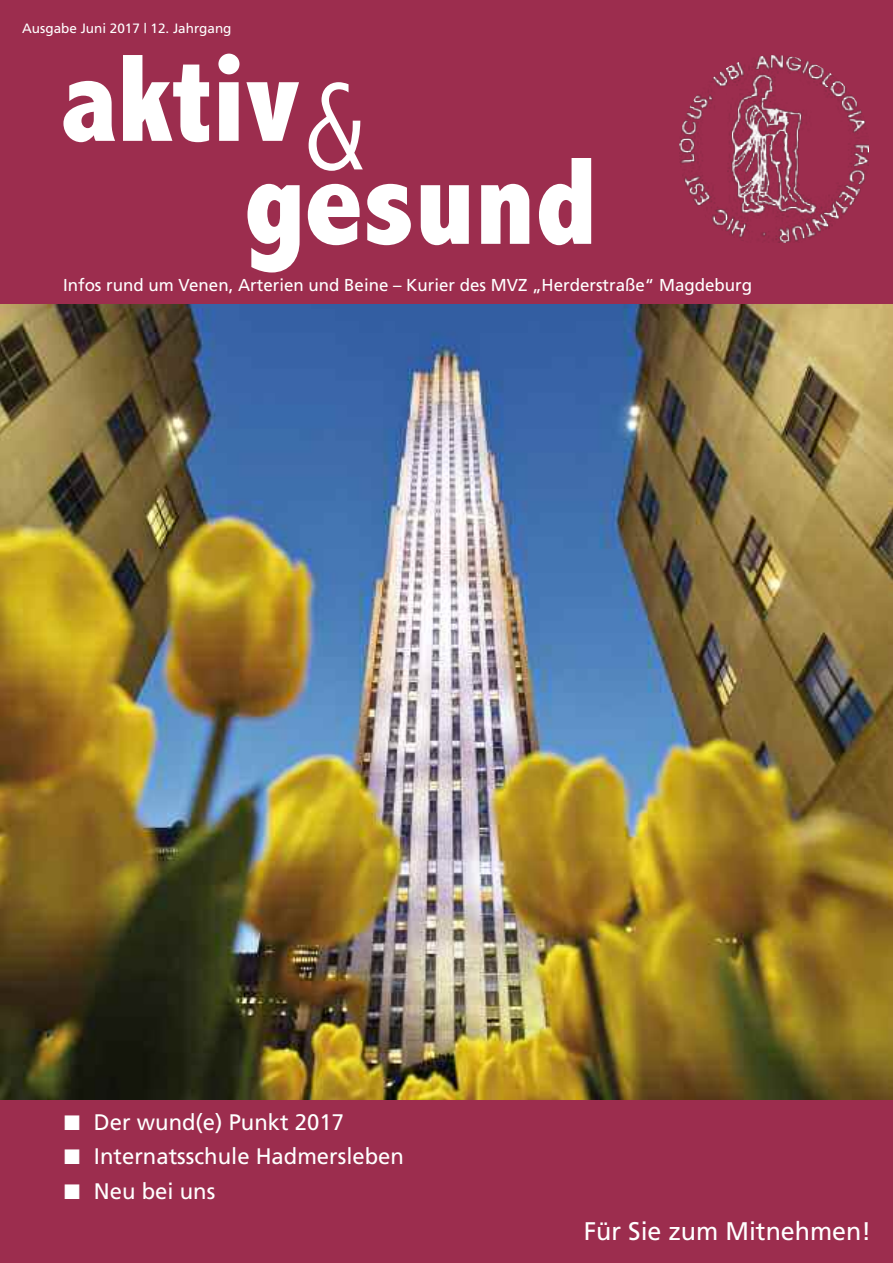
<style>
.page{position:relative;width:893px;height:1263px;background:#fff}
.page>*{position:absolute;margin:0;border:0;box-sizing:border-box;transform-origin:0 0}
.t1{font:800 condensed 126px "Abadi";color:#fff}
.t2{font:300 condensed 126px "Abadi";color:#fff}
.t3{font:25.5px "Frutiger";color:#fff}
.t4{font:22.5px "Frutiger";color:#fff}
.t5{font:17.25px "Frutiger";color:#fff}
.t6{font:13.5px "Frutiger";color:#fff}
</style>
<div class="page">
<div style="left:0;top:0;width:893px;height:304px;background:#9c2d4e"></div>
<div style="left:0;top:1099px;width:893px;height:164px;background:#9c2d4e"></div>
<img style="left:679px;top:55px;width:189px;height:188px">
<img style="left:0;top:304px;width:893px;height:795px">
<p class="t6" style="left:22px;top:23px;width:211px">Ausgabe Juni 2017 | 12. Jahrgang</p>
<h1 class="t1" style="left:60px;top:24px;width:239px">aktiv</h1>
<h1 class="t2" style="left:304px;top:52px;width:62px">&amp;</h1>
<h1 class="t1" style="left:244px;top:127px;width:354px">gesund</h1>
<p class="t5" style="left:63px;top:278px;width:690px">Infos rund um Venen, Arterien und Beine – Kurier des MVZ „Herderstraße“ Magdeburg</p>
<h3 class="t4" style="left:64px;top:1113px;width:281px">■ Der wund(e) Punkt 2017</h3>
<h3 class="t4" style="left:64px;top:1147px;width:341px">■ Internatsschule Hadmersleben</h3>
<h3 class="t4" style="left:64px;top:1182px;width:153px">■ Neu bei uns</h3>
<h2 class="t3" style="left:584px;top:1221px;width:289px">Für Sie zum Mitnehmen!</h2>
</div>
